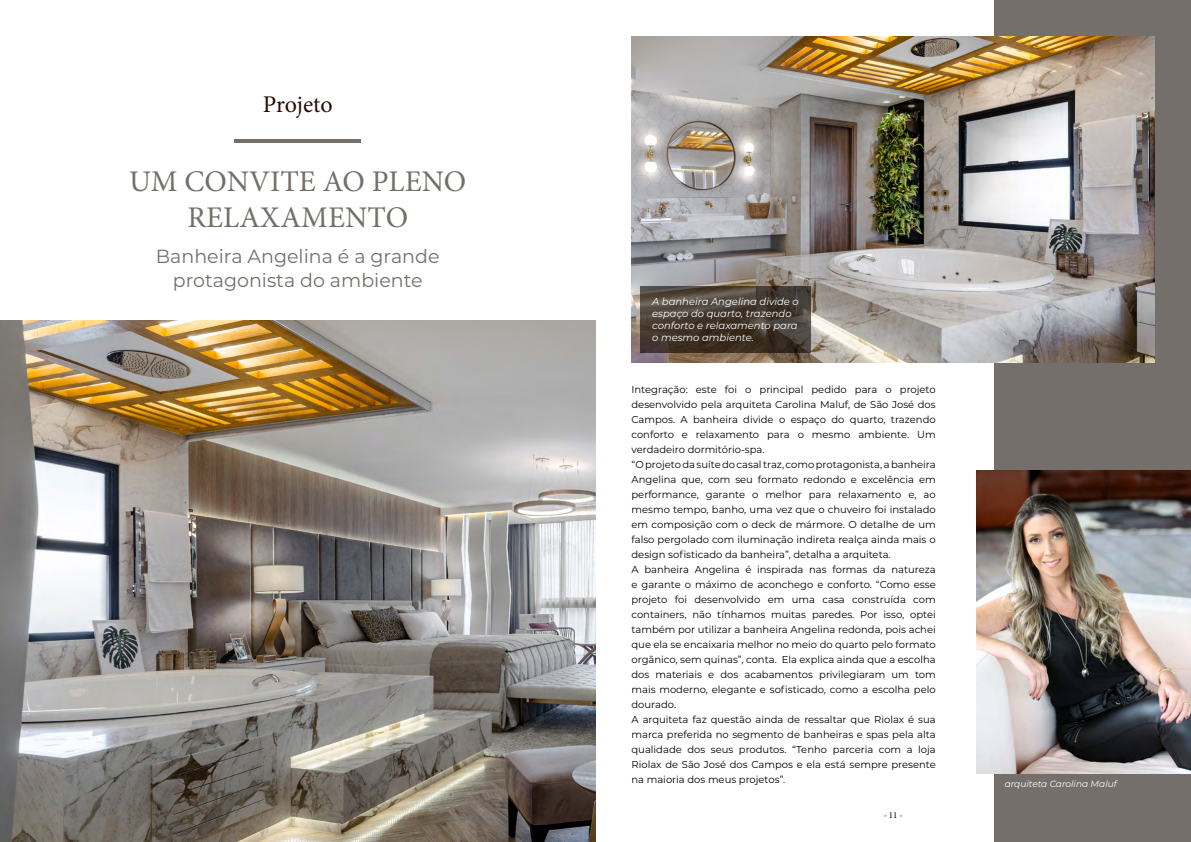
<style>
.page{position:relative;width:1191px;height:842px;background:#fff}
.page>*{position:absolute;margin:0;border:0;box-sizing:border-box;transform-origin:0 0}
.t1{font:30px/36px "Minion Pro";color:#746f6b;text-align:center}
.t2{font:24px "Minion Pro";letter-spacing:-.01em;color:#270c03}
.t3{font:19px/24px "Montserrat";color:#746f6b;text-align:center}
.t4{font:10px/15px "Montserrat";color:#000}
.t5{font:italic 10px/12px "Montserrat";color:#fff}
.t6{font:italic 9px "Montserrat";color:#fff}
.t7{font:9px "Minion Pro";color:#000}
</style>
<div class="page">
<img style="left:0;top:320px;width:595px;height:522px">
<hr style="left:235px;top:139px;width:126px;height:3px;background:#746f6b">
<div style="left:994px;top:0;width:197px;height:842px;background:#746f6b"></div>
<img style="left:631px;top:36px;width:524px;height:327px">
<img style="left:977px;top:471px;width:214px;height:302px">
<svg style="left:641px;top:286px;width:170px;height:67px;background:#463b31"></svg>
<h2 class="t2" style="left:263px;top:89px;width:71px">Projeto</h2>
<h1 class="t1" style="left:129px;top:164px;width:338px">UM CONVITE AO PLENO<br>RELAXAMENTO</h1>
<h3 class="t3" style="left:156px;top:244px;width:285px">Banheira Angelina é a grande protagonista do ambiente</h3>
<p class="t5" style="left:652px;top:295px;width:148px">A banheira Angelina divide o espaço do quarto, trazendo conforto e relaxamento para o mesmo ambiente.</p>
<p class="t4" style="left:631px;top:382px;width:306px">Integração: este foi o principal pedido para o projeto desenvolvido pela arquiteta Carolina Maluf, de São José dos Campos. A banheira divide o espaço do quarto, trazendo conforto e relaxamento para o mesmo ambiente. Um verdadeiro dormitório-spa.<br>“O projeto da suíte do casal traz, como protagonista, a banheira Angelina que, com seu formato redondo e excelência em performance, garante o melhor para relaxamento e, ao mesmo tempo, banho, uma vez que o chuveiro foi instalado em composição com o deck de mármore. O detalhe de um falso pergolado com iluminação indireta realça ainda mais o design sofisticado da banheira”, detalha a arquiteta.<br>A banheira Angelina é inspirada nas formas da natureza e garante o máximo de aconchego e conforto. “Como esse projeto foi desenvolvido em uma casa construída com containers, não tínhamos muitas paredes. Por isso, optei também por utilizar a banheira Angelina redonda, pois achei que ela se encaixaria melhor no meio do quarto pelo formato orgânico, sem quinas”, conta. Ela explica ainda que a escolha dos materiais e dos acabamentos privilegiaram um tom mais moderno, elegante e sofisticado, como a escolha pelo dourado.<br>A arquiteta faz questão ainda de ressaltar que Riolax é sua marca preferida no segmento de banheiras e spas pela alta qualidade dos seus produtos. “Tenho parceria com a loja Riolax de São José dos Campos e ela está sempre presente na maioria dos meus projetos”.</p>
<p class="t7" style="left:883px;top:809px;width:21px">- 11 -</p>
<p class="t6" style="left:1004px;top:777px;width:114px">arquiteta Carolina Maluf</p>
</div>
